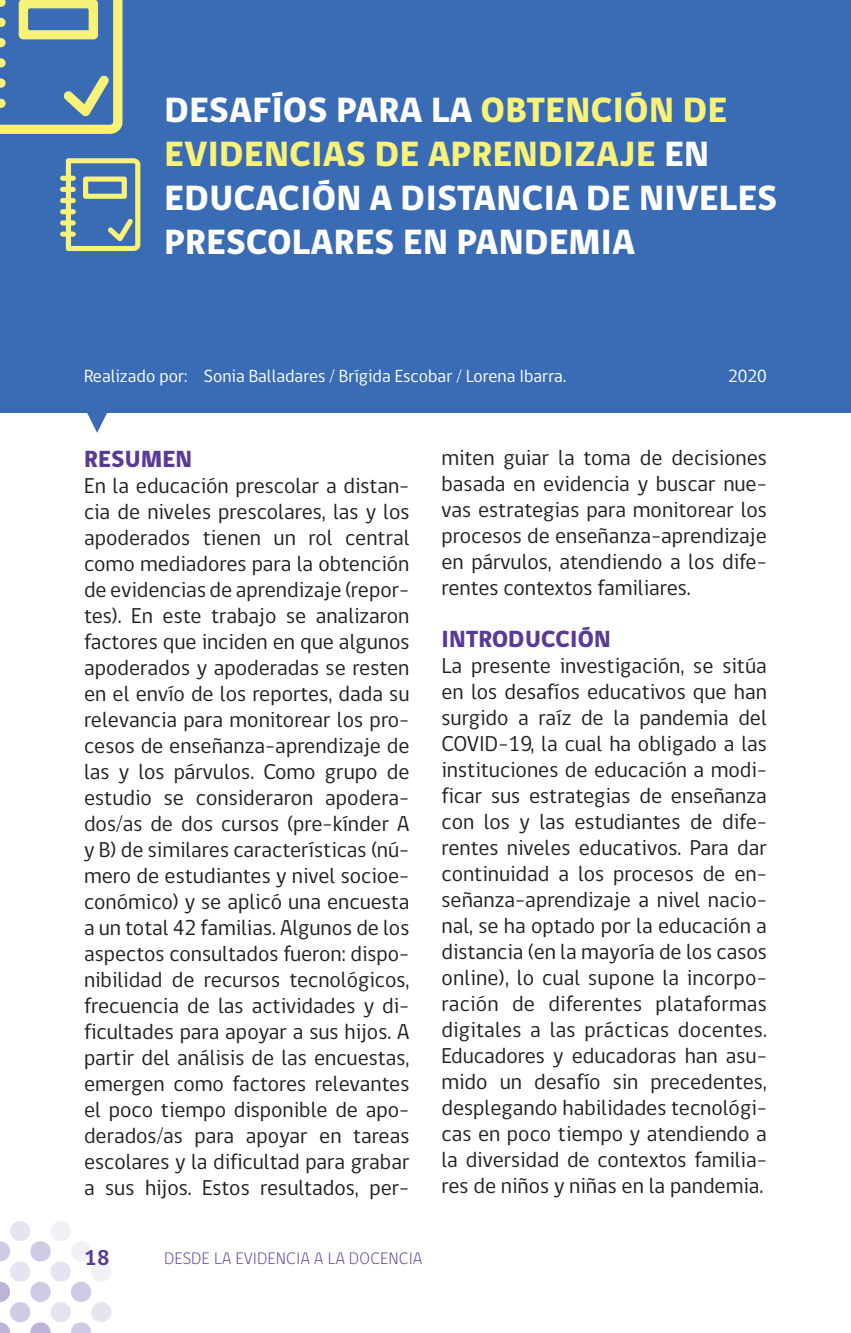
<style>
.page{position:relative;width:851px;height:1333px;background:#fff}
.page>*{position:absolute;margin:0;border:0;box-sizing:border-box;transform-origin:0 0}
.Titulo_Poster{font:800 36px/44px "gob CL";letter-spacing:.01em;color:#fff}
.Cuerpo_de_Texto{font:800 24px "gob CL";letter-spacing:.01em;color:#5a3a97}
.Cuerpo_de_Texto-2{font:22px/26px "gob CL";color:#231f20;text-align:justify}
.t1{font:700 22px "gob CL";color:#5a3a97}
.t2{font:18px "gob CL";color:#fff}
.t3{font:300 17px "gob CL";letter-spacing:.02em;color:#5a3a97}
.s1{color:#f8f278}
</style>
<div class="page">
<svg style="left:71px;top:1322px;width:20px;height:10px"></svg>
<div style="left:91px;top:1301px;width:20px;height:21px;background:#e7e3f0;border-radius:50%"></div>
<svg style="left:71px;top:1281px;width:20px;height:21px"></svg>
<div style="left:91px;top:1261px;width:20px;height:20px;background:#f2f0f7;border-radius:50%"></div>
<svg style="left:30px;top:1322px;width:21px;height:10px"></svg>
<svg style="left:0;top:1322px;width:10px;height:10px"></svg>
<div style="left:51px;top:1301px;width:20px;height:21px;background:#e7e3f0;border-radius:50%"></div>
<div style="left:10px;top:1301px;width:20px;height:21px;background:#d1cae4;border-radius:50%"></div>
<svg style="left:30px;top:1281px;width:21px;height:21px"></svg>
<svg style="left:0;top:1281px;width:10px;height:21px"></svg>
<div style="left:51px;top:1261px;width:20px;height:20px;background:#e7e3f0;border-radius:50%"></div>
<div style="left:10px;top:1261px;width:20px;height:20px;background:#e7e3f0;border-radius:50%"></div>
<svg style="left:71px;top:1241px;width:20px;height:20px"></svg>
<svg style="left:30px;top:1241px;width:21px;height:21px"></svg>
<svg style="left:0;top:1241px;width:10px;height:21px"></svg>
<div style="left:51px;top:1220px;width:20px;height:21px;background:#f2f0f7;border-radius:50%"></div>
<div style="left:10px;top:1220px;width:20px;height:21px;background:#e7e3f0;border-radius:50%"></div>
<div style="left:0;top:0;width:850px;height:412px;background:#3a6cb5"></div>
<svg style="left:0;top:0;width:122px;height:134px"></svg>
<svg style="left:60px;top:158px;width:80px;height:93px"></svg>
<svg style="left:84px;top:412px;width:26px;height:21px"></svg>
<p class="Titulo_Poster" style="left:164px;top:89px;width:614px">DESAFÍOS PARA LA <span class="s1">OBTENCIÓN DE<br>EVIDENCIAS DE APRENDIZAJE</span> EN<br>EDUCACIÓN A DISTANCIA DE NIVELES<br>PRESCOLARES EN PANDEMIA</p>
<p class="t2" style="left:84px;top:363px;width:105px">Realizado por:</p>
<p class="t2" style="left:204px;top:363px;width:364px">Sonia Balladares / Brígida Escobar / Lorena Ibarra.</p>
<p class="t2" style="left:728px;top:363px;width:40px">2020</p>
<p class="Cuerpo_de_Texto" style="left:84px;top:442px;width:110px">RESUMEN</p>
<p class="Cuerpo_de_Texto-2" style="left:84px;top:473px;width:327px">En la educación prescolar a distan&shy;cia de niveles prescolares, las y los apoderados tienen un rol central como mediadores para la obtención de evidencias de aprendizaje (repor&shy;tes). En este trabajo se analizaron factores que inciden en que algunos apoderados y apoderadas se resten en el envío de los reportes, dada su relevancia para monitorear los pro&shy;cesos de enseñanza-aprendizaje de las y los párvulos. Como grupo de estudio se consideraron apodera&shy;dos/as de dos cursos (pre-kínder A y B) de similares características (nú&shy;mero de estudiantes y nivel socioe&shy;conómico) y se aplicó una encuesta a un total 42 familias. Algunos de los aspectos consultados fueron: dispo&shy;nibilidad de recursos tecnológicos, frecuencia de las actividades y di&shy;ficultades para apoyar a sus hijos. A partir del análisis de las encuestas, emergen como factores relevantes el poco tiempo disponible de apo&shy;derados/as para apoyar en tareas escolares y la dificultad para grabar a sus hijos. Estos resultados, per-</p>
<p class="Cuerpo_de_Texto-2" style="left:441px;top:445px;width:327px">miten guiar la toma de decisiones basada en evidencia y buscar nue&shy;vas estrategias para monitorear los procesos de enseñanza-aprendizaje en párvulos, atendiendo a los dife&shy;rentes contextos familiares.</p>
<p class="Cuerpo_de_Texto" style="left:441px;top:622px;width:171px">INTRODUCCIÓN</p>
<p class="Cuerpo_de_Texto-2" style="left:441px;top:653px;width:327px">La presente investigación, se sitúa en los desafíos educativos que han surgido a raíz de la pandemia del COVID-19, la cual ha obligado a las instituciones de educación a modi&shy;ficar sus estrategias de enseñanza con los y las estudiantes de dife&shy;rentes niveles educativos. Para dar continuidad a los procesos de en&shy;señanza-aprendizaje a nivel nacio&shy;nal, se ha optado por la educación a distancia (en la mayoría de los casos online), lo cual supone la incorpo&shy;ración de diferentes plataformas digitales a las prácticas docentes.<br>Educadores y educadoras han asu&shy;mido un desafío sin precedentes, desplegando habilidades tecnológi&shy;cas en poco tiempo y atendiendo a la diversidad de contextos familia&shy;res de niños y niñas en la pandemia.</p>
<p class="t1" style="left:84px;top:1242px;width:27px">18</p>
<p class="t3" style="left:164px;top:1246px;width:259px">DESDE LA EVIDENCIA A LA DOCENCIA</p>
</div>
